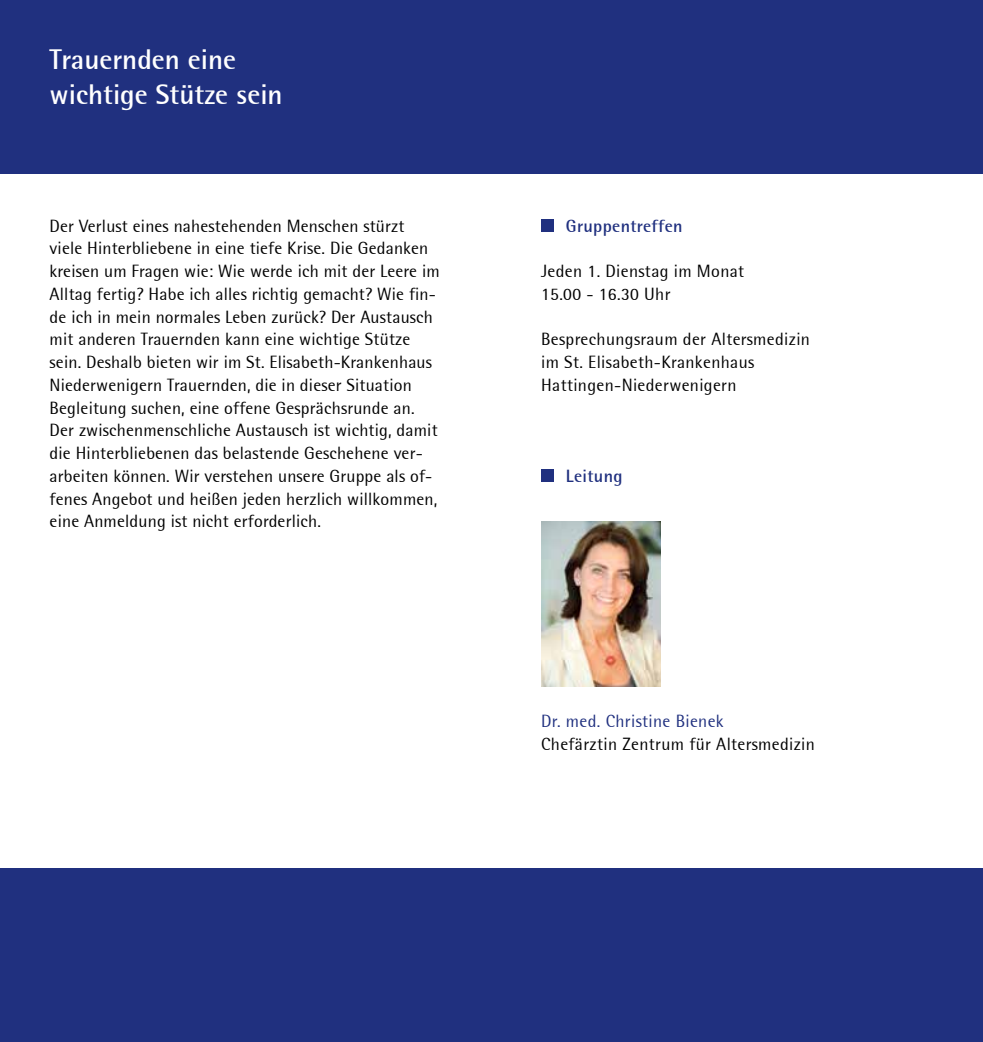
<style>
.page{position:relative;width:983px;height:1042px;background:#fff}
.page>*{position:absolute;margin:0;border:0;box-sizing:border-box;transform-origin:0 0}
.t1{font:700 28px/35px "Rotis Semi Sans";color:#fff}
.t2{font:17.5px/22.8px "Rotis Semi Sans";letter-spacing:.01em;color:#000}
.t3{font:17.5px "Rotis Semi Sans";letter-spacing:.02em;color:#20307f}
.t4{font:700 17.5px "Rotis Semi Sans";letter-spacing:.02em;color:#20307f}
</style>
<div class="page">
<div style="left:0;top:0;width:982px;height:174px;background:#20307f"></div>
<div style="left:541px;top:219px;width:12px;height:13px;background:#20307f"></div>
<div style="left:541px;top:469px;width:12px;height:13px;background:#20307f"></div>
<div style="left:0;top:868px;width:982px;height:174px;background:#20307f"></div>
<img style="left:541px;top:521px;width:119px;height:165px">
<h1 class="t1" style="left:50px;top:42px;width:234px">Trauernden eine wichtige Stütze sein</h1>
<p class="t2" style="left:50px;top:214px;width:391px">Der Verlust eines nahestehenden Menschen stürzt viele Hinterbliebene in eine tiefe Krise. Die Gedanken kreisen um Fragen wie: Wie werde ich mit der Leere im Alltag fertig? Habe ich alles richtig gemacht? Wie fin&shy;de ich in mein normales Leben zurück? Der Austausch mit anderen Trauernden kann eine wichtige Stütze sein. Deshalb bieten wir im St. Elisabeth-Krankenhaus Niederwenigern Trauernden, die in dieser Situation Begleitung suchen, eine offene Gesprächsrunde an.<br>Der zwischenmenschliche Austausch ist wichtig, damit die Hinterbliebenen das belastende Geschehene ver&shy;arbeiten können. Wir verstehen unsere Gruppe als of&shy;fenes Angebot und heißen jeden herzlich willkommen, eine Anmeldung ist nicht erforderlich.</p>
<p class="t4" style="left:566px;top:215px;width:118px">Gruppentreffen</p>
<p class="t2" style="left:541px;top:260px;width:204px">Jeden 1. Dienstag im Monat<br>15.00 - 16.30 Uhr</p>
<p class="t2" style="left:541px;top:328px;width:270px">Besprechungsraum der Altersmedizin im St. Elisabeth-Krankenhaus<br>Hattingen-Niederwenigern</p>
<p class="t4" style="left:566px;top:465px;width:58px">Leitung</p>
<p class="t3" style="left:541px;top:710px;width:184px">Dr. med. Christine Bienek</p>
<p class="t2" style="left:541px;top:732px;width:275px">Chefärztin Zentrum für Altersmedizin</p>
</div>
